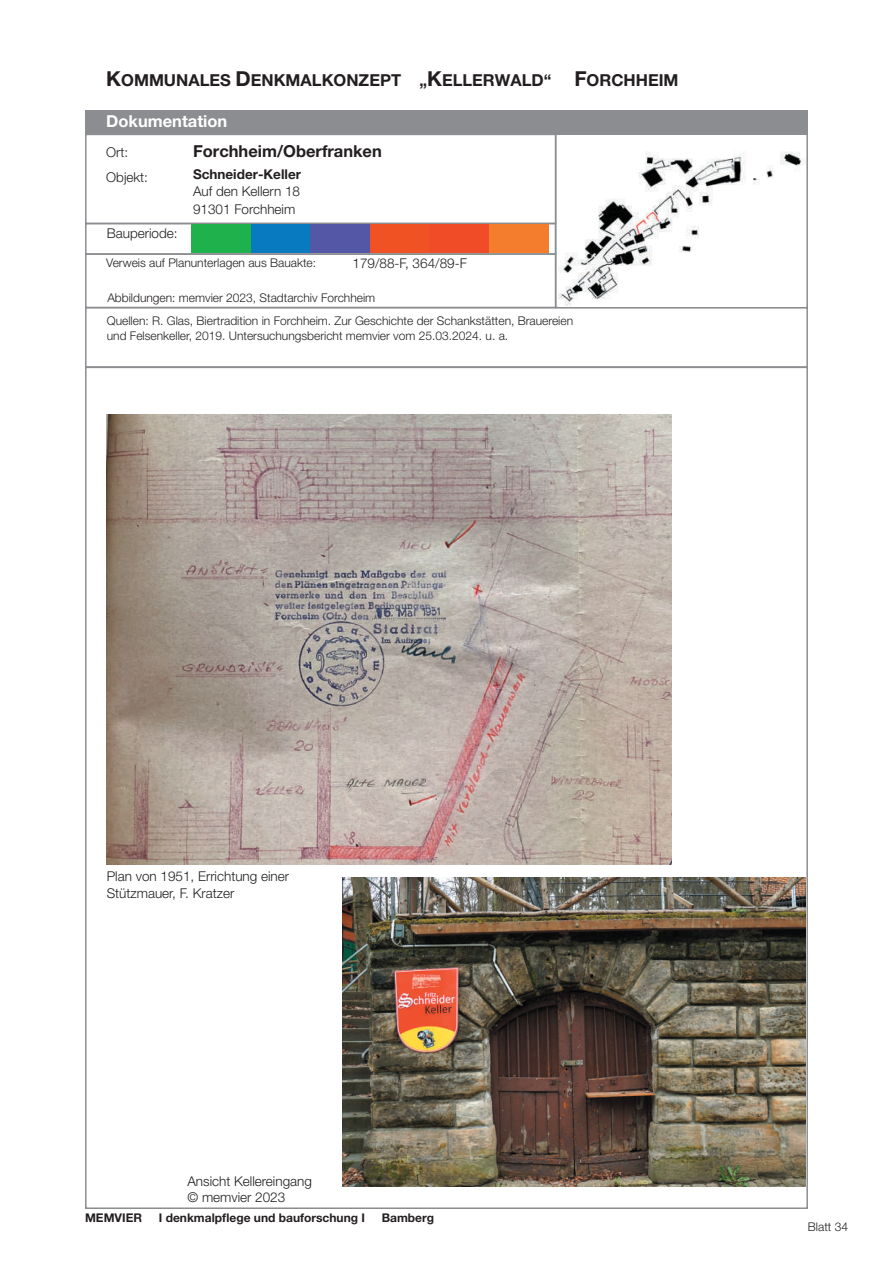
<style>
.page{position:relative;width:893px;height:1263px;background:#fff}
.page>*{position:absolute;margin:0;border:0;box-sizing:border-box;transform-origin:0 0}
.t1{font:700 16.5px "Helvetica Neue LT Pro";color:#231f20}
.t2{font:700 16.5px "Helvetica Neue LT Pro";color:#fff}
.t3{font:300 13.5px/16.2px "Helvetica Neue LT Pro";color:#231f20}
.t4{font:700 13.5px "Helvetica Neue LT Pro";color:#231f20}
.t5{font:300 12px/14.4px "Helvetica Neue LT Pro";color:#231f20}
.t6{font:700 12px "Helvetica Neue LT Pro";color:#231f20}
.s1{font-size:20.7px}
</style>
<div class="page">
<div style="left:555px;top:133px;width:253px;height:175px;border:2px solid #8b8d90"></div>
<div style="left:85px;top:223px;width:471px;height:32px;border:2px solid #8b8d90"></div>
<div style="left:85px;top:111px;width:723px;height:24px;background:#8b8d90"></div>
<div style="left:85px;top:253px;width:471px;height:55px;border:2px solid #8b8d90"></div>
<div style="left:85px;top:307px;width:723px;height:61px;border:2px solid #8b8d90"></div>
<img style="left:558px;top:138px;width:248px;height:168px">
<div style="left:191px;top:224px;width:60px;height:29px;background:#1fb14b"></div>
<div style="left:251px;top:224px;width:59px;height:29px;background:#077ac0"></div>
<div style="left:310px;top:224px;width:60px;height:29px;background:#5457a5"></div>
<div style="left:370px;top:224px;width:59px;height:29px;background:#f15223"></div>
<div style="left:429px;top:224px;width:60px;height:29px;background:#f04c27"></div>
<div style="left:489px;top:224px;width:60px;height:29px;background:#f47c2d"></div>
<img style="left:107px;top:415px;width:565px;height:450px">
<img style="left:343px;top:878px;width:463px;height:308px">
<h1 class="t1" style="left:106px;top:70px;width:574px"><span class="s1">K</span>OMMUNALES <span class="s1">D</span>ENKMALKONZEPT „<span class="s1">K</span>ELLERWALD“ <span class="s1">F</span>ORCHHEIM</h1>
<h1 class="t2" style="left:106px;top:111px;width:122px">Dokumentation</h1>
<p class="t3" style="left:106px;top:143px;width:24px">Ort:</p>
<h1 class="t1" style="left:193px;top:141px;width:190px">Forchheim/Oberfranken</h1>
<p class="t3" style="left:106px;top:169px;width:43px">Objekt:</p>
<p class="t3" style="left:193px;top:201px;width:104px">91301 Forchheim</p>
<p class="t4" style="left:193px;top:166px;width:109px">Schneider-Keller</p>
<p class="t3" style="left:193px;top:182px;width:109px">Auf den Kellern 18</p>
<p class="t3" style="left:107px;top:225px;width:72px">Bauperiode:</p>
<p class="t5" style="left:106px;top:255px;width:211px">Verweis auf Planunterlagen aus Bauakte:</p>
<p class="t3" style="left:353px;top:255px;width:116px">179/88-F, 364/89-F</p>
<p class="t5" style="left:107px;top:290px;width:269px">Abbildungen: memvier 2023, Stadtarchiv Forchheim</p>
<p class="t5" style="left:107px;top:314px;width:468px">Quellen: R. Glas, Biertradition in Forchheim. Zur Geschichte der Schankstätten, Brauereien und Felsenkeller, 2019. Untersuchungsbericht memvier vom 25.03.2024. u. a.</p>
<p class="t3" style="left:107px;top:868px;width:184px">Plan von 1951, Errichtung einer<br>Stützmauer, F. Kratzer</p>
<p class="t3" style="left:187px;top:1172px;width:126px">Ansicht Kellereingang © memvier 2023</p>
<p class="t6" style="left:85px;top:1210px;width:59px">MEMVIER</p>
<p class="t6" style="left:159px;top:1210px;width:208px">I denkmalpflege und bauforschung I</p>
<p class="t6" style="left:382px;top:1210px;width:54px">Bamberg</p>
<p class="t5" style="left:808px;top:1219px;width:42px">Blatt 34</p>
</div>
